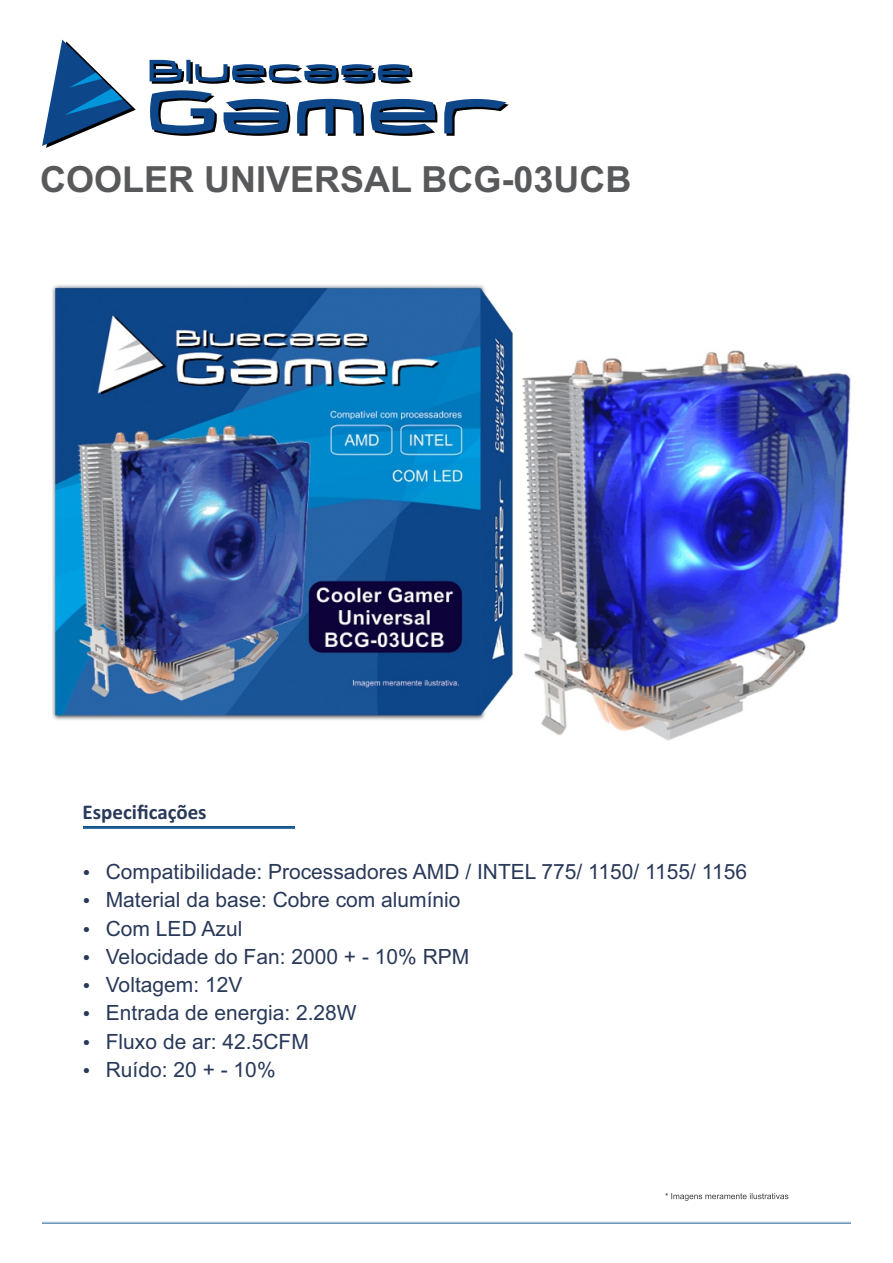
<style>
.page{position:relative;width:893px;height:1263px;background:#fff}
.page>*{position:absolute;margin:0;border:0;box-sizing:border-box;transform-origin:0 0}
.t1{font:700 36px "Arial";color:#58595b}
.t2{font:21px/28.2px "Arial";color:#293959}
.t3{font:700 21px "Calibri";color:#293959}
</style>
<div class="page">
<svg style="left:43px;top:1221px;width:808px;height:2px"></svg>
<svg style="left:665px;top:1193px;width:123px;height:8px"></svg>
<hr style="left:83px;top:826px;width:212px;height:2px;background:#0d508c">
<img style="left:52px;top:285px;width:799px;height:456px">
<svg style="left:150px;top:60px;width:359px;height:76px"></svg>
<svg style="left:42px;top:40px;width:94px;height:108px"></svg>
<h1 class="t1" style="left:40px;top:166px;width:593px">COOLER UNIVERSAL BCG-03UCB</h1>
<p class="t3" style="left:83px;top:803px;width:126px">Especificações</p>
<p class="t2" style="left:106px;top:859px;width:643px">Compatibilidade: Processadores AMD / INTEL 775/ 1150/ 1155/ 1156<br>Material da base: Cobre com alumínio<br>Com LED Azul<br>Velocidade do Fan: 2000 + - 10% RPM<br>Voltagem: 12V<br>Entrada de energia: 2.28W<br>Fluxo de ar: 42.5CFM<br>Ruído: 20 + - 10%</p>
</div>
